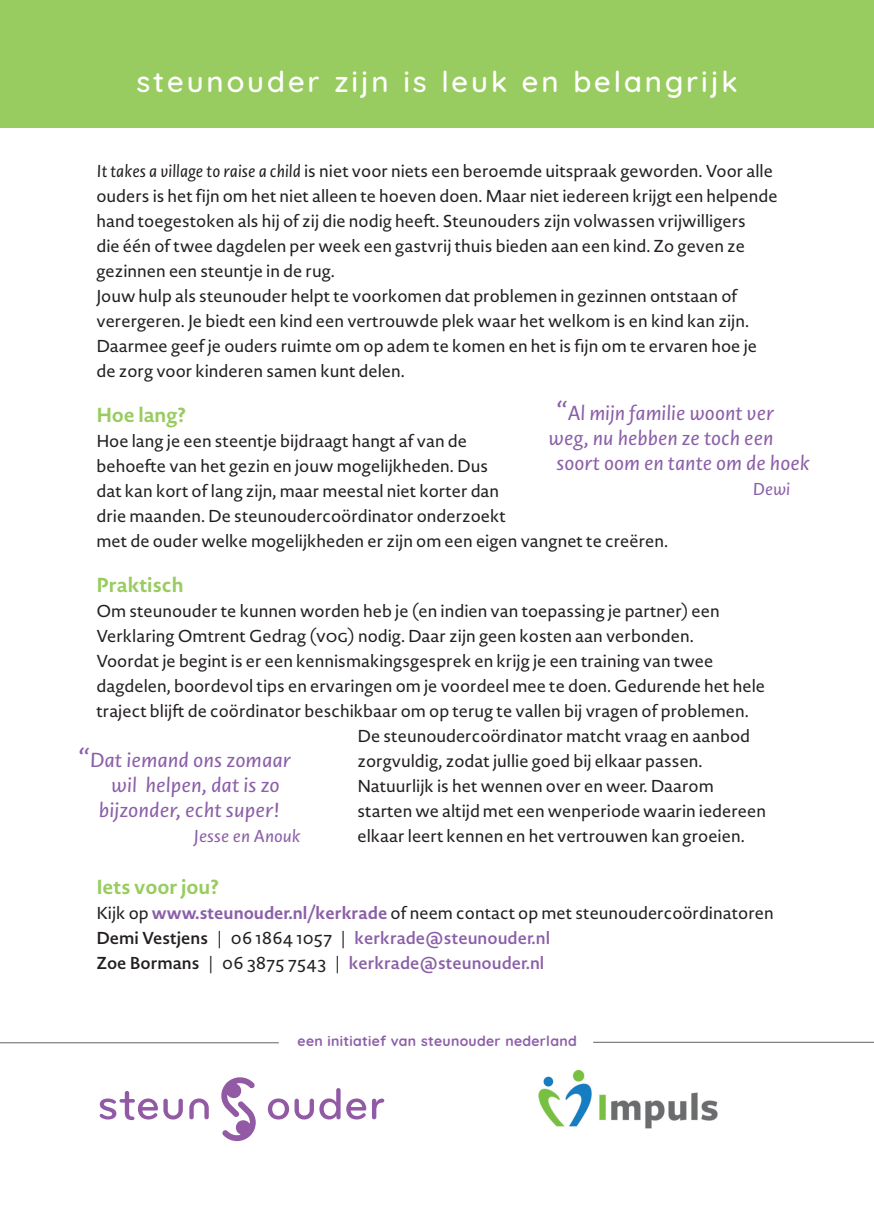
<style>
.page{position:relative;width:874px;height:1225px;background:#fff}
.page>*{position:absolute;margin:0;border:0;box-sizing:border-box;transform-origin:0 0}
.t1{font:500 29.2px "Quicksand";letter-spacing:.1em;color:#fff}
.t2{font:italic 20px "Novel Sans Pro";color:#8b5fa8;scale:1.07 1}
.t3{font:italic 20px "Novel Sans Pro";color:#8b5fa8;scale:1.1 1}
.t4{font:700 20px "Novel Sans Pro";color:#99cc60}
.t5{font:17px/25px "Novel Sans Pro";color:#231f20}
.t6{font:italic 17px "Novel Sans Pro";color:#8b5fa8;scale:1.1 1}
.t7{font:italic 17px "Novel Sans Pro";color:#8b5fa8;scale:1.07 1}
.t8{font:700 14px "Quicksand";letter-spacing:.02em;color:#8b5fa8}
.s1{font-style:italic}
.s2{font-size:16px}
.s3{font-weight:700;color:#8b5fa8}
.s4{font-weight:600}
.s5{font-weight:600;color:#8b5fa8}
.s6{font-size:24px}
</style>
<div class="page">
<div style="left:0;top:0;width:873px;height:128px;background:#99cc60"></div>
<hr style="left:0;top:1042px;width:278px;height:1px;background:#616164">
<hr style="left:593px;top:1042px;width:280px;height:1px;background:#616164">
<svg style="left:221px;top:1077px;width:34px;height:64px"></svg>
<svg style="left:100px;top:1091px;width:83px;height:29px"></svg>
<svg style="left:189px;top:1098px;width:20px;height:21px"></svg>
<svg style="left:268px;top:1088px;width:72px;height:31px"></svg>
<svg style="left:346px;top:1098px;width:20px;height:21px"></svg>
<svg style="left:372px;top:1098px;width:12px;height:21px"></svg>
<img style="left:538px;top:1069px;width:180px;height:60px">
<h1 class="t1" style="left:136px;top:58px;width:602px">steunouder zijn is leuk en belangrijk</h1>
<p class="t5" style="left:96px;top:158px;width:682px"><span class="s1">It takes a village to raise a child</span> is niet voor niets een beroemde uitspraak geworden. Voor alle ouders is het f ijn om het niet alleen te hoeven doen. Maar niet iedereen krijgt een helpende hand toegestoken als hij of zij die nodig heeft. Steunouders zijn volwassen vrijwilligers<br>die één of twee dagdelen per week een gastvrij thuis bieden aan een kind. Zo geven ze gezinnen een steuntje in de rug.<br>Jouw hulp als steunouder helpt te voorkomen dat problemen in gezinnen ontstaan of verergeren. Je biedt een kind een vertrouwde plek waar het welkom is en kind kan zijn.<br>Daarmee geef je ouders ruimte om op adem te komen en het is fijn om te ervaren hoe je de zorg voor kinderen samen kunt delen.</p>
<p class="t4" style="left:96px;top:400px;width:91px">Hoe lang?</p>
<p class="t5" style="left:96px;top:428px;width:573px">Hoe lang je een steentje bijdraagt hangt af van de<br>behoefte van het gezin en jouw mogelijkheden. Dus<br>dat kan kort of lang zijn, maar meestal niet korter dan<br>drie maanden. De steunoudercoördinator onderzoekt<br>met de ouder welke mogelijkheden er zijn om een eigen vangnet te creëren.</p>
<p class="t4" style="left:96px;top:570px;width:89px">Praktisch</p>
<p class="t5" style="left:96px;top:598px;width:624px">Om steunouder te kunnen worden heb je <span class="s2">(</span>en indien van toepassing je partner<span class="s2">)</span> een</p>
<p class="t5" style="left:96px;top:623px;width:598px">Verklaring Omtrent Gedrag <span class="s2">(</span>vog<span class="s2">)</span> nodig. Daar zijn geen kosten aan verbonden.</p>
<p class="t5" style="left:96px;top:648px;width:618px">Voordat je begint is er een kennismakingsgesprek en krijg je een training van twee</p>
<p class="t5" style="left:96px;top:673px;width:670px">dagdelen, boordevol tips en ervaringen om je voordeel mee te doen. Gedurende het hele</p>
<p class="t5" style="left:96px;top:698px;width:653px">traject blijft de coördinator beschikbaar om op terug te vallen bij vragen of problemen.</p>
<p class="t5" style="left:357px;top:723px;width:394px">De steunoudercoördinator matcht vraag en aanbod</p>
<p class="t5" style="left:357px;top:748px;width:346px">zorgvuldig, zodat jullie goed bij elkaar passen.</p>
<p class="t5" style="left:357px;top:773px;width:357px">Natuurlijk is het wennen over en weer. Daarom</p>
<p class="t5" style="left:357px;top:798px;width:410px">starten we altijd met een wenperiode waarin iedereen</p>
<p class="t5" style="left:357px;top:823px;width:388px">elkaar leert kennen en het vertrouwen kan groeien.</p>
<p class="t4" style="left:96px;top:872px;width:124px">Iets voor jou?</p>
<p class="t5" style="left:96px;top:900px;width:678px">Kijk op <span class="s3">www.steunouder.nl/kerkrade</span> of neem contact op met steunoudercoördinatoren<br><span class="s4">Demi Vestjens</span> | 06 1864 1057 | <span class="s5">kerkrade@steunouder.nl<br></span><span class="s4">Zoe Bormans</span> | 06 3875 7543 | <span class="s5">kerkrade@steunouder.nl</span></p>
<p class="t2" style="left:556px;top:399px;width:205px"><span class="s6">“</span>Al mijn familie woont ver</p>
<p class="t2" style="left:548px;top:424px;width:212px">weg, nu hebben ze toch een</p>
<p class="t2" style="left:556px;top:449px;width:238px">soort oom en tante om de hoek</p>
<p class="t7" style="left:752px;top:477px;width:37px">Dewi</p>
<p class="t3" style="left:78px;top:746px;width:195px"><span class="s6">“</span>Dat iemand ons zomaar</p>
<p class="t3" style="left:111px;top:771px;width:155px">wil helpen, dat is zo</p>
<p class="t3" style="left:99px;top:796px;width:166px">bijzonder, echt super!</p>
<p class="t6" style="left:193px;top:824px;width:99px">Jesse en Anouk</p>
<p class="t8" style="left:297px;top:1029px;width:280px">een initiatief van steunouder nederland</p>
</div>
